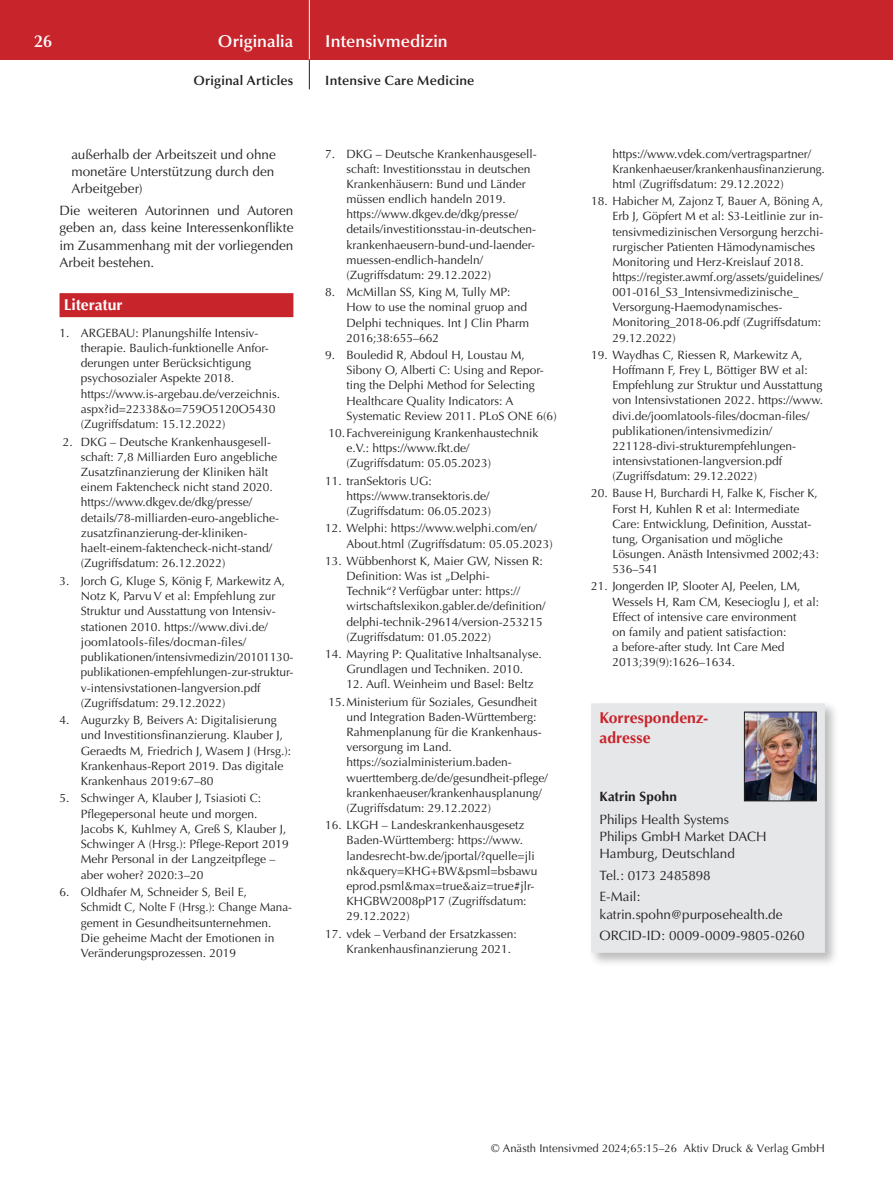
<style>
.page{position:relative;width:893px;height:1191px;background:#fff}
.page>*{position:absolute;margin:0;border:0;box-sizing:border-box;transform-origin:0 0}
.t1{font:600 17.25px "Optima";color:#fff}
.t2{font:700 15.75px/19.5px "Optima";color:#c8242b}
.t3{font:700 15.75px "Optima";letter-spacing:-.005em;color:#fff}
.t4{font:13.5px/17.4px "Optima";letter-spacing:-.005em;color:#231f20}
.t5{font:600 13.5px "Optima";letter-spacing:.015em;color:#231f20}
.t6{font:700 13.5px "Optima";letter-spacing:.01em;color:#231f20}
.t7{font:12px/15.1px "Optima";color:#231f20}
.t8{font:11.25px "Optima";letter-spacing:.005em;color:#231f20}
</style>
<div class="page">
<div style="left:0;top:0;width:893px;height:60px;background:#c8242b"></div>
<hr style="left:309px;top:0;width:1px;height:60px;background:#fff">
<svg style="left:309px;top:60px;width:1px;height:29px"></svg>
<div style="left:60px;top:293px;width:233px;height:24px;background:#c8242b"></div>
<div style="left:589px;top:701px;width:250px;height:266px;background:#231f20;opacity:.3"></div>
<div style="left:591px;top:703px;width:234px;height:249px;background:#e6e7e9"></div>
<img style="left:746px;top:714px;width:68px;height:85px">
<div style="left:744px;top:712px;width:72px;height:89px;border:1px solid #231f20"></div>
<h1 class="t1" style="left:34px;top:31px;width:19px">26</h1>
<h1 class="t1" style="left:218px;top:31px;width:77px">Originalia</h1>
<p class="t5" style="left:194px;top:73px;width:101px">Original Articles</p>
<p class="t4" style="left:71px;top:146px;width:206px;text-align:justify">außerhalb der Arbeitszeit und ohne monetäre Unterstützung durch den Arbeitgeber)</p>
<p class="t4" style="left:60px;top:202px;width:235px;text-align:justify">Die weiteren Autorinnen und Autoren geben an, dass keine Interessenkonflikte im Zusammenhang mit der vorliegenden Arbeit bestehen.</p>
<h2 class="t3" style="left:64px;top:296px;width:60px">Literatur</h2>
<p class="t7" style="left:81px;top:325px;width:201px;text-indent:-21px">1. ARGEBAU: Planungshilfe Intensiv&shy;therapie. Baulich-funktionelle Anfor&shy;derungen unter Berücksichtigung psychosozialer Aspekte 2018. https://www.is-argebau.de/verzeichnis. aspx?id=22338&amp;o=759O5120O5430 (Zugriffsdatum: 15.12.2022)</p>
<p class="t7" style="left:81px;top:434px;width:199px;text-indent:-18px">2. DKG – Deutsche Krankenhausgesell&shy;schaft: 7,8 Milliarden Euro angebliche Zusatzfinanzierung der Kliniken hält einem Faktencheck nicht stand 2020. https://www.dkgev.de/dkg/presse/ details/78-milliarden-euro-angebliche&shy;zusatzfinanzierung-der-kliniken&shy;haelt-einem-faktencheck-nicht-stand/ (Zugriffsdatum: 26.12.2022)</p>
<p class="t7" style="left:81px;top:573px;width:213px;text-indent:-21px">3. Jorch G, Kluge S, König F, Markewitz A, Notz K, Parvu V et al: Empfehlung zur Struktur und Ausstattung von Intensiv&shy;stationen 2010. https://www.divi.de/ joomlatools-files/docman-files/ publikationen/intensivmedizin/20101130- publikationen-empfehlungen-zur-struktur&shy;v-intensivstationen-langversion.pdf (Zugriffsdatum: 29.12.2022)</p>
<p class="t7" style="left:81px;top:712px;width:212px;text-indent:-21px">4. Augurzky B, Beivers A: Digitalisierung und Investitionsfinanzierung. Klauber J, Geraedts M, Friedrich J, Wasem J (Hrsg.):<br>Krankenhaus-Report 2019. Das digitale Krankenhaus 2019:67–80</p>
<p class="t7" style="left:81px;top:791px;width:210px;text-indent:-21px">5. Schwinger A, Klauber J, Tsiasioti C:<br>Pflegepersonal heute und morgen.<br>Jacobs K, Kuhlmey A, Greß S, Klauber J, Schwinger A (Hrsg.): Pflege-Report 2019<br>Mehr Personal in der Langzeitpflege – aber woher? 2020:3–20</p>
<p class="t7" style="left:81px;top:884px;width:211px;text-indent:-21px">6. Oldhafer M, Schneider S, Beil E, Schmidt C, Nolte F (Hrsg.): Change Mana-- gement in Gesundheitsunternehmen.<br>Die geheime Macht der Emotionen in Veränderungsprozessen. 2019</p>
<h1 class="t1" style="left:325px;top:31px;width:124px">Intensivmedizin</h1>
<p class="t5" style="left:325px;top:73px;width:151px">Intensive Care Medicine</p>
<p class="t7" style="left:347px;top:146px;width:190px;text-indent:-21px">7. DKG – Deutsche Krankenhausgesell-- schaft: Investitionsstau in deutschen Krankenhäusern: Bund und Länder müssen endlich handeln 2019. https://www.dkgev.de/dkg/presse/ details/investitionsstau-in-deutschen&shy;krankenhaeusern-bund-und-laender&shy;muessen-endlich-handeln/ (Zugriffsdatum: 29.12.2022)</p>
<p class="t7" style="left:347px;top:285px;width:184px;text-indent:-21px">8. McMillan SS, King M, Tully MP:<br>How to use the nominal gruop and<br>Delphi techniques. Int J Clin Pharm<br>2016;38:655–662</p>
<p class="t7" style="left:347px;top:348px;width:212px;text-indent:-21px">9. Bouledid R, Abdoul H, Loustau M, Sibony O, Alberti C: Using and Repor&shy;ting the Delphi Method for Selecting Healthcare Quality Indicators: A Systematic Review 2011. PLoS ONE 6(6)</p>
<p class="t7" style="left:347px;top:426px;width:194px;text-indent:-18px">10.Fachvereinigung Krankenhaustechnik e.V.: https://www.fkt.de/ (Zugriffsdatum: 05.05.2023)</p>
<p class="t7" style="left:347px;top:473px;width:146px;text-indent:-21px">11. tranSektoris UG: https://www.transektoris.de/ (Zugriffsdatum: 06.05.2023)</p>
<p class="t7" style="left:347px;top:521px;width:208px;text-indent:-21px">12. Welphi: https://www.welphi.com/en/<br>About.html (Zugriffsdatum: 05.05.2023)</p>
<p class="t7" style="left:347px;top:553px;width:200px;text-indent:-21px">13. Wübbenhorst K, Maier GW, Nissen R:<br>Definition: Was ist „Delphi-<br>Technik“? Verfügbar unter: https:// wirtschaftslexikon.gabler.de/definition/ delphi-technik-29614/version-253215 (Zugriffsdatum: 01.05.2022)</p>
<p class="t7" style="left:325px;top:646px;width:218px;text-align:center">14. Mayring P: Qualitative Inhaltsanalyse.<br>Grundlagen und Techniken. 2010.</p>
<p class="t7" style="left:329px;top:676px;width:210px;line-height:17.2px;text-align:right">12. Aufl. Weinheim und Basel: Beltz<br>15.Ministerium für Soziales, Gesundheit</p>
<p class="t7" style="left:347px;top:709px;width:203px">und Integration Baden-Württemberg:<br>Rahmenplanung für die Krankenhaus&shy;versorgung im Land. https://sozialministerium.baden&shy;wuerttemberg.de/de/gesundheit-pflege/ krankenhaeuser/krankenhausplanung/ (Zugriffsdatum: 29.12.2022)</p>
<p class="t7" style="left:347px;top:817px;width:192px;text-indent:-21px">16. LKGH – Landeskrankenhausgesetz Baden-Württemberg: https://www. landesrecht-bw.de/jportal/?quelle=jli nk&amp;query=KHG+BW&amp;psml=bsbawu eprod.psml&amp;max=true&amp;aiz=true#jlr-KHGBW2008pP17 (Zugriffsdatum:<br>29.12.2022)</p>
<p class="t7" style="left:347px;top:926px;width:172px;text-indent:-21px">17. vdek – Verband der Ersatzkassen:<br>Krankenhausfinanzierung 2021.</p>
<p class="t7" style="left:612px;top:146px;width:214px">https://www.vdek.com/vertragspartner/<br>Krankenhaeuser/krankenhausfinanzierung. html (Zugriffsdatum: 29.12.2022)</p>
<p class="t7" style="left:612px;top:194px;width:212px;text-indent:-21px">18. Habicher M, Zajonz T, Bauer A, Böning A, Erb J, Göpfert M et al: S3-Leitlinie zur in&shy;tensivmedizinischen Versorgung herzchi&shy;rurgischer Patienten Hämodynamisches Monitoring und Herz-Kreislauf 2018. https://register.awmf.org/assets/guidelines/ 001-016l_S3_Intensivmedizinische_ Versorgung-Haemodynamisches-Monitoring_2018-06.pdf (Zugriffsdatum:<br>29.12.2022)</p>
<p class="t7" style="left:612px;top:347px;width:212px;text-indent:-21px">19. Waydhas C, Riessen R, Markewitz A, Hoffmann F, Frey L, Böttiger BW et al:<br>Empfehlung zur Struktur und Ausstattung von Intensivstationen 2022. https://www. divi.de/joomlatools-files/docman-files/ publikationen/intensivmedizin/ 221128-divi-strukturempfehlungen&shy;intensivstationen-langversion.pdf (Zugriffsdatum: 29.12.2022)</p>
<p class="t7" style="left:612px;top:486px;width:208px;text-indent:-21px">20. Bause H, Burchardi H, Falke K, Fischer K, Forst H, Kuhlen R et al: Intermediate Care: Entwicklung, Definition, Ausstat-- tung, Organisation und mögliche Lösungen. Anästh Intensivmed 2002;43:<br>536–541</p>
<p class="t7" style="left:612px;top:579px;width:208px;text-indent:-21px">21. Jongerden IP, Slooter AJ, Peelen, LM, Wessels H, Ram CM, Kesecioglu J, et al:<br>Effect of intensive care environment<br>on family and patient satisfaction:<br>a before-after study. Int Care Med 2013;39(9):1626–1634.</p>
<h2 class="t2" style="left:600px;top:708px;width:110px">Korrespondenz&shy;adresse</h2>
<p class="t6" style="left:600px;top:788px;width:79px">Katrin Spohn</p>
<p class="t4" style="left:600px;top:810px;width:168px">Philips Health Systems<br>Philips GmbH Market DACH<br>Hamburg, Deutschland</p>
<p class="t4" style="left:600px;top:864px;width:113px;line-height:21.5px">Tel.: 0173 2485898<br>E-Mail:</p>
<p class="t4" style="left:600px;top:903px;width:207px;line-height:21.5px">katrin.spohn@purposehealth.de<br>ORCID-ID: 0009-0009-9805-0260</p>
<p class="t8" style="left:491px;top:1142px;width:335px">© Anästh Intensivmed 2024;65:15–26 Aktiv Druck &amp; Verlag GmbH</p>
</div>
